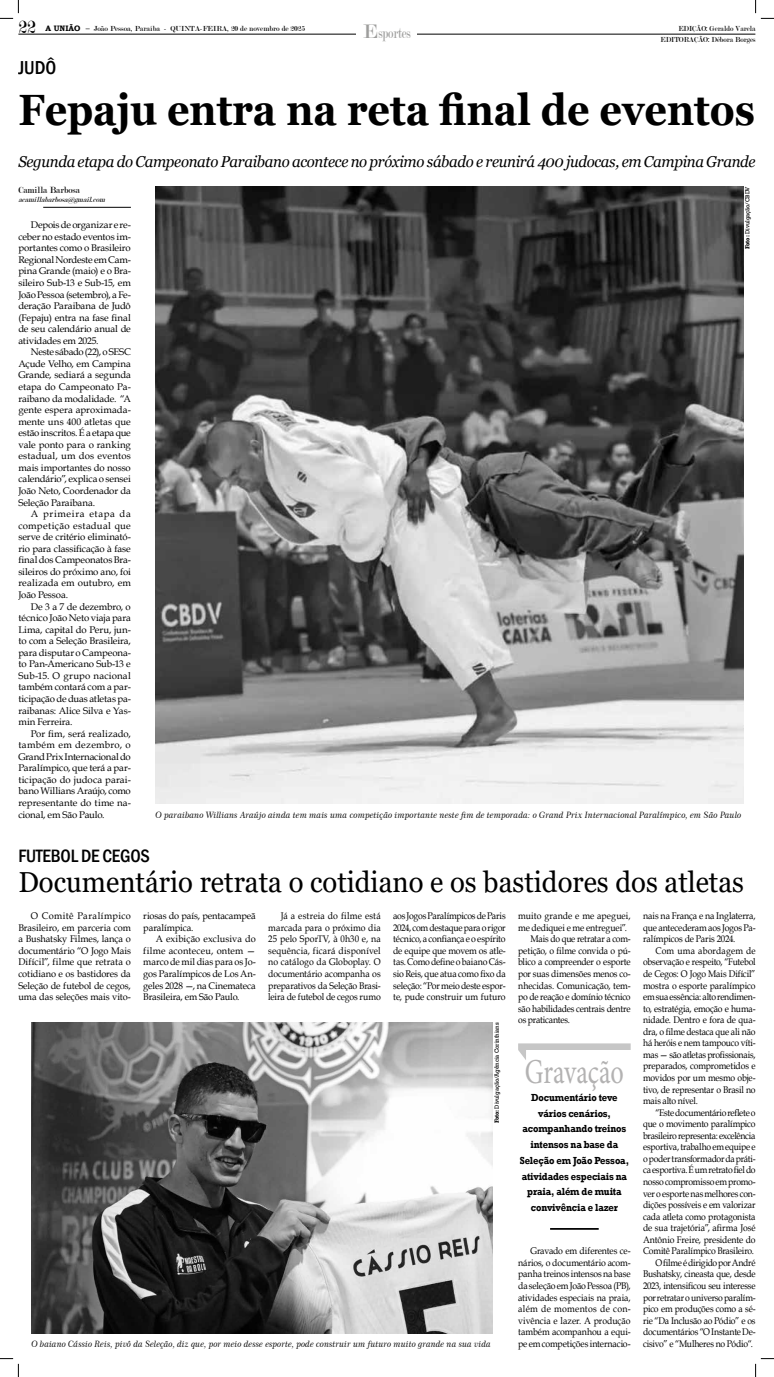
<style>
.page{position:relative;width:774px;height:1377px;background:#fff}
.page>*{position:absolute;margin:0;border:0;box-sizing:border-box;transform-origin:0 0}
.t1{font:700 43.75px "Georgia";color:#000;scale:.9 1}
.t2{font:35px "Minion Pro";color:#b3b2b2;scale:.75 1}
.t3{font:28.88px "Georgia";color:#000;scale:.95 1}
.t4{font:21px "Modern";color:#9d9d9c}
.t5{font:500 condensed 19.25px "Franklin Gothic";color:#000}
.t6{font:19.25px "Modern";color:#000}
.t7{font:500 condensed 18.38px "Franklin Gothic";letter-spacing:-.01em;color:#000}
.t8{font:italic 15.75px "Georgia";letter-spacing:-.02em;color:#000;scale:.95 1}
.t9{font:15.75px "Modern";color:#9d9d9c;scale:.75 1}
.t10{font:700 10.5px/15.8px "Rockwell";letter-spacing:-.01em;color:#000;text-align:center;scale:.9 1}
.t11{font:9.62px/11.5px "Book Antiqua";letter-spacing:-.02em;color:#000;text-align:justify}
.t12{font:9.62px/11.5px "Book Antiqua";letter-spacing:-.02em;color:#000;text-align:justify;scale:.9 1}
.t13{font:9.62px/11.5px "Book Antiqua";letter-spacing:-.02em;color:#000;text-align:justify;scale:.91 1}
.t14{font:9.62px/11.5px "Book Antiqua";letter-spacing:-.02em;color:#000;text-align:justify;scale:.96 1}
.t15{font:9.62px "Book Antiqua";letter-spacing:.005em;color:#000;scale:.91 1}
.t16{font:9.62px "Modern";color:#000;scale:.95 1}
.t17{font:8.75px "Century 751 BT Italic B";letter-spacing:-.01em;color:#000}
.t18{font:7.88px "Modern";color:#000}
.t19{font:7.88px "Modern";color:#000;scale:.95 1}
.t20{font:italic 7.88px "Modern";color:#000;scale:.95 1}
.t21{font:6.12px "Rockwell";letter-spacing:-.01em;color:#000;scale:.95 1}
.s1{font-family:"Bookman Old Style";font-weight:700}
.s2{font-family:"Bookman Old Style"}
.s3{font-weight:700}
</style>
<div class="page">
<hr style="left:18px;top:34px;width:737px;height:1px;background:#000">
<hr style="left:356px;top:32px;width:60px;height:4px;background:#fff">
<img style="left:155px;top:186px;width:588px;height:617px">
<img style="left:31px;top:1022px;width:461px;height:310px">
<hr style="left:43px;top:207px;width:88px;height:1px;background:#000">
<hr style="left:550px;top:1227px;width:48px;height:2px;background:#000">
<svg style="left:518px;top:1043px;width:112px;height:17px"></svg>
<svg style="left:0;top:0;width:19px;height:19px"></svg>
<svg style="left:0;top:1358px;width:19px;height:18px"></svg>
<svg style="left:755px;top:0;width:18px;height:19px"></svg>
<svg style="left:755px;top:1358px;width:18px;height:18px"></svg>
<h3 class="t6" style="left:18px;top:17px;width:19px">22</h3>
<p class="t18" style="left:45px;top:25px;width:261px"><span class="s1">A UNIÃO</span> <span class="s2">–</span> João Pessoa, Paraíba - QUINTA-FEIRA, 20 de novembro de 2025</p>
<p class="t19" style="left:678px;top:25px;width:83px">EDIÇÃO: Geraldo Varela</p>
<h3 class="t4" style="left:363px;top:21px;width:16px">E</h3>
<h3 class="t9" style="left:378px;top:26px;width:45px">sportes</h3>
<p class="t19" style="left:660px;top:35px;width:101px">EDITORAÇÃO: Débora Borges</p>
<h3 class="t5" style="left:18px;top:55px;width:40px">JUDÔ</h3>
<h1 class="t1" style="left:18px;top:82px;width:819px">Fepaju entra na reta final de eventos</h1>
<h3 class="t8" style="left:18px;top:152px;width:777px">Segunda etapa do Campeonato Paraibano acontece no próximo sábado e reunirá 400 judocas, em Campina Grande</h3>
<p class="t16" style="left:18px;top:185px;width:66px">Camilla Barbosa</p>
<p class="t20" style="left:18px;top:196px;width:95px">acamillabarbosa@gmail.com</p>
<p class="t11" style="left:18px;top:219px;width:114px;text-indent:12px">Depois de organizar e re&shy;ceber no estado eventos im&shy;portantes como o Brasileiro Regional Nordeste em Cam&shy;pina Grande (maio) e o Bra&shy;sileiro Sub-13 e Sub-15, em João Pessoa (setembro), a Fe&shy;deração Paraibana de Judô (Fepaju) entra na fase final de seu calendário anual de atividades em 2025.</p>
<p class="t11" style="left:18px;top:346px;width:114px;text-indent:12px">Neste sábado (22), o SESC Açude Velho, em Campina Grande, sediará a segunda etapa do Campeonato Pa&shy;raibano da modalidade. “A gente espera aproximada&shy;mente uns 400 atletas que estão inscritos. É a etapa que vale ponto para o ranking estadual, um dos eventos mais importantes do nosso calendário”, explica o sensei João Neto, Coordenador da Seleção Paraibana.</p>
<p class="t11" style="left:18px;top:508px;width:114px;text-indent:12px">A primeira etapa da competição estadual que serve de critério eliminató&shy;rio para classificação à fase final dos Campeonatos Bra&shy;sileiros do próximo ano, foi realizada em outubro, em João Pessoa.</p>
<p class="t11" style="left:18px;top:600px;width:114px;text-indent:12px">De 3 a 7 de dezembro, o técnico João Neto viaja para Lima, capital do Peru, jun&shy;to com a Seleção Brasileira, para disputar o Campeona&shy;to Pan-Americano Sub-13 e Sub-15. O grupo nacional também contará com a par&shy;ticipação de duas atletas pa&shy;raibanas: Alice Silva e Yas&shy;min Ferreira.</p>
<p class="t11" style="left:18px;top:727px;width:114px;text-indent:12px">Por fim, será realizado, também em dezembro, o Grand Prix Internacional do Paralímpico, que terá a par&shy;ticipação do judoca parai&shy;bano Willians Araújo, como representante do time na&shy;cional, em São Paulo.</p>
<p class="t21" style="left:743px;top:249px;width:67px;rotate:-90deg"><span class="s3">Foto:</span> Divulgação/CBDV</p>
<p class="t17" style="left:155px;top:809px;width:587px">O paraibano Willians Araújo ainda tem mais uma competição importante neste fim de temporada: o Grand Prix Internacional Paralímpico, em São Paulo</p>
<h3 class="t7" style="left:18px;top:843px;width:133px">FUTEBOL DE CEGOS</h3>
<h3 class="t3" style="left:18px;top:864px;width:765px">Documentário retrata o cotidiano e os bastidores dos atletas</h3>
<p class="t14" style="left:18px;top:909px;width:119px;text-indent:12px">O Comitê Paralímpico Brasileiro, em parceria com a Bushatsky Filmes, lança o documentário “O Jogo Mais Difícil”, filme que retrata o cotidiano e os bastidores da Seleção de futebol de cegos, uma das seleções mais vito-</p>
<p class="t14" style="left:143px;top:909px;width:119px">riosas do país, pentacampeã paralímpica.</p>
<p class="t14" style="left:143px;top:932px;width:119px;text-indent:12px">A exibição exclusiva do filme aconteceu, ontem — marco de mil dias para os Jo&shy;gos Paralímpicos de Los An&shy;geles 2028 —, na Cinemateca Brasileira, em São Paulo.</p>
<p class="t13" style="left:268px;top:909px;width:125px;text-indent:12px">Já a estreia do filme está marcada para o próximo dia 25 pelo SporTV, à 0h30 e, na sequência, ficará disponível no catálogo da Globoplay. O documentário acompanha os preparativos da Seleção Brasi&shy;leira de futebol de cegos rumo</p>
<p class="t13" style="left:393px;top:909px;width:125px">aos Jogos Paralímpicos de Paris 2024, com destaque para o rigor técnico, a confiança e o espírito de equipe que movem os atle&shy;tas. Como define o baiano Cás&shy;sio Reis, que atua como fixo da seleção: “Por meio deste espor&shy;te, pude construir um futuro</p>
<p class="t15" style="left:518px;top:909px;width:125px">muito grande e me apeguei,</p>
<p class="t13" style="left:518px;top:921px;width:121px">me dediquei e me entreguei”.</p>
<p class="t12" style="left:530px;top:932px;width:113px">Mais do que retratar a com-</p>
<p class="t12" style="left:518px;top:944px;width:126px">petição, o filme convida o pú-</p>
<p class="t12" style="left:518px;top:956px;width:126px">blico a compreender o esporte</p>
<p class="t12" style="left:518px;top:967px;width:126px">por suas dimensões menos co-</p>
<p class="t12" style="left:518px;top:979px;width:126px">nhecidas. Comunicação, tem-</p>
<p class="t12" style="left:518px;top:990px;width:126px">po de reação e domínio técnico</p>
<p class="t12" style="left:518px;top:1002px;width:126px">são habilidades centrais dentre</p>
<p class="t12" style="left:518px;top:1013px;width:59px">os praticantes.</p>
<p class="t21" style="left:493px;top:1122px;width:107px;rotate:-90deg"><span class="s3">Foto:</span> Divulgação/Agência Corinthians</p>
<h2 class="t2" style="left:524px;top:1048px;width:134px">Gravação</h2>
<p class="t10" style="left:519px;top:1089px;width:123px">Documentário teve vários cenários, acompanhando treinos intensos na base da<br>Seleção em João Pessoa, atividades especiais na praia, além de muita convivência e lazer</p>
<p class="t17" style="left:31px;top:1338px;width:461px">O baiano Cássio Reis, pivô da Seleção, diz que, por meio desse esporte, pode construir um futuro muito grande na sua vida</p>
<p class="t13" style="left:518px;top:1244px;width:125px;text-indent:12px">Gravado em diferentes ce&shy;nários, o documentário acom&shy;panha treinos intensos na base da seleção em João Pessoa (PB), atividades especiais na praia, além de momentos de con&shy;vivência e lazer. A produção também acompanhou a equi&shy;pe em competições internacio-</p>
<p class="t13" style="left:643px;top:909px;width:125px">nais na França e na Inglaterra, que antecederam aos Jogos Pa&shy;ralímpicos de Paris 2024.</p>
<p class="t12" style="left:643px;top:944px;width:126px;text-indent:12px">Com uma abordagem de observação e respeito, “Futebol de Cegos: O Jogo Mais Difícil” mostra o esporte paralímpico em sua essência: alto rendimen&shy;to, estratégia, emoção e huma&shy;nidade. Dentro e fora de qua&shy;dra, o filme destaca que ali não há heróis e nem tampouco víti&shy;mas — são atletas profissionais, preparados, comprometidos e movidos por um mesmo obje&shy;tivo, de representar o Brasil no mais alto nível.</p>
<p class="t12" style="left:643px;top:1106px;width:126px;text-align:right">“Este documentário reflete o que o movimento paralímpico brasileiro representa: excelência esportiva, trabalho em equipe e o poder transformador da práti&shy;ca esportiva. É um retrato fiel do nosso compromisso em promo&shy;ver o esporte nas melhores con&shy;dições possíveis e em valorizar cada atleta como protagonista de sua trajetória”, afirma José<br>Antônio Freire, presidente do<br>Comitê Paralímpico Brasileiro.<br>O filme é dirigido por André<br>Bushatsky, cineasta que, desde<br>2023, intensificou seu interesse por retratar o universo paralím&shy;pico em produções como a sé&shy;rie “Da Inclusão ao Pódio” e os documentários “O Instante De&shy;cisivo” e “Mulheres no Pódio“.</p>
</div>
